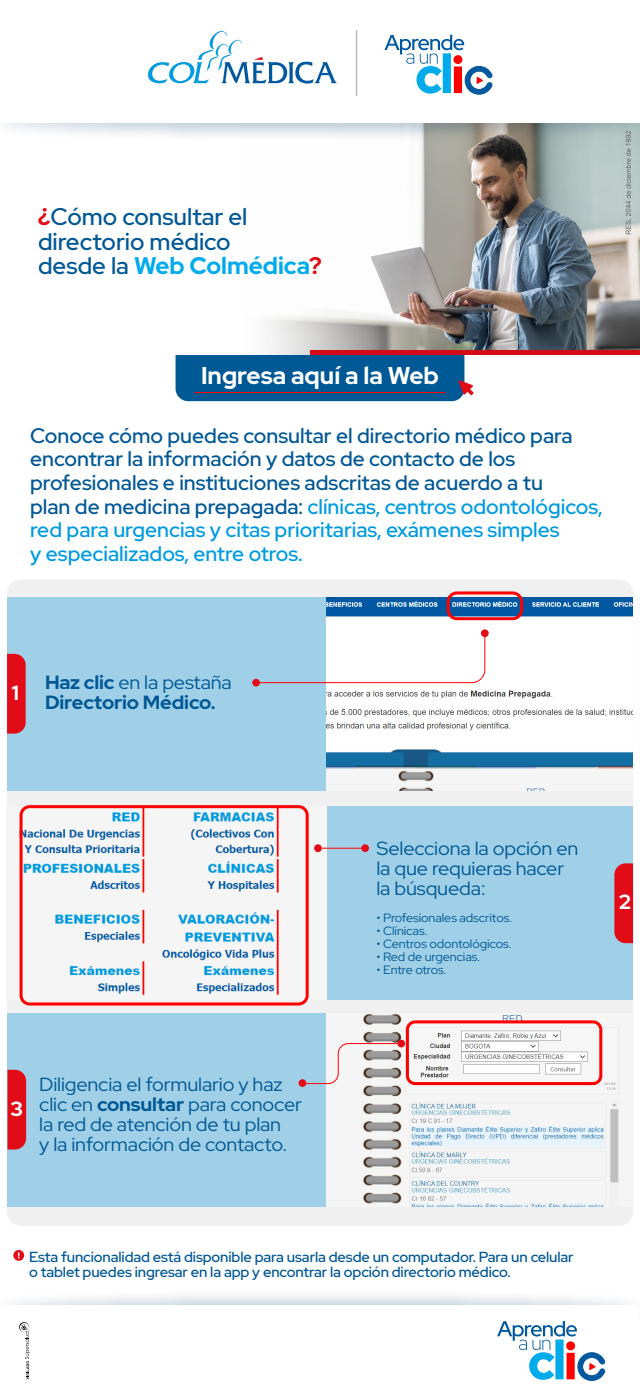
<style>
.page{position:relative;width:640px;height:1397px;background:#fff}
.page>*{position:absolute;margin:0;border:0;box-sizing:border-box;transform-origin:0 0}
.t1{font:700 24.2px "Red Hat Display";color:#fff}
.t2{font:500 24px/24.4px "Red Hat Display";color:#005895}
.t3{font:500 21px/23.7px "Red Hat Display";color:#005895}
.t4{font:700 20.4px "Red Hat Display";color:#fff}
.t5{font:19px/20.3px "Red Hat Display";letter-spacing:-.01em;color:#005895;scale:1.05 1}
.t6{font:700 19px/20px "Red Hat Display";letter-spacing:-.01em;color:#005895;scale:1.05 1}
.t7{font:500 14.5px/15.4px "Red Hat Display";letter-spacing:-.01em;color:#005895}
.t8{font:12px "Red Hat Display";letter-spacing:-.01em;color:#005895;scale:1.05 1}
.s1{font-weight:700;color:#e20c18}
.s2{font-weight:700;color:#00abec}
.s3{color:#009bdf}
.s4{font-weight:400}
.s5{font-weight:700}
</style>
<div class="page">
<div style="left:7px;top:579px;width:626px;height:646px;background:#f0f0f0;border-radius:14px"></div>
<img style="left:414px;top:162px;width:226px;height:188px">
<svg style="left:265px;top:248px;width:149px;height:105px"></svg>
<img style="left:5px;top:123px;width:635px;height:39px">
<div style="left:311px;top:350px;width:329px;height:5px;background:#d40b17"></div>
<svg style="left:19px;top:1322px;width:11px;height:57px"></svg>
<svg style="left:176px;top:353px;width:298px;height:48px;background:#135d95"></svg>
<svg style="left:148px;top:31px;width:189px;height:53px"></svg>
<svg style="left:384px;top:35px;width:109px;height:60px"></svg>
<hr style="left:356px;top:30px;width:1px;height:66px;background:#bdbdbd">
<svg style="left:497px;top:1320px;width:109px;height:60px"></svg>
<hr style="left:194px;top:392px;width:252px;height:1px;background:#f00">
<svg style="left:13px;top:1249px;width:11px;height:11px"></svg>
<svg style="left:18px;top:1252px;width:2px;height:6px"></svg>
<div style="left:7px;top:597px;width:343px;height:193px;background:#a0d0e7"></div>
<svg style="left:7px;top:653px;width:19px;height:80px;background:#dd1824"></svg>
<svg style="left:626px;top:131px;width:5px;height:103px"></svg>
<img style="left:326px;top:597px;width:306px;height:193px">
<div style="left:7px;top:1012px;width:343px;height:194px;background:#a0d0e7"></div>
<svg style="left:7px;top:1069px;width:19px;height:80px;background:#dd1825"></svg>
<img style="left:327px;top:1012px;width:292px;height:194px">
<div style="left:294px;top:806px;width:339px;height:193px;background:#a0d0e7"></div>
<svg style="left:614px;top:863px;width:19px;height:80px;background:#dd1724"></svg>
<img style="left:19px;top:806px;width:307px;height:193px">
<div style="left:447px;top:591px;width:76px;height:29px;border:3px solid #f00;border-radius:9px"></div>
<svg style="left:260px;top:634px;width:226px;height:49px"></svg>
<div style="left:252px;top:678px;width:8px;height:8px;background:#e20c18;border-radius:50%"></div>
<div style="left:481px;top:629px;width:8px;height:8px;background:#e20c18;border-radius:50%"></div>
<div style="left:20px;top:805px;width:289px;height:200px;border:3px solid #f00;border-radius:9px"></div>
<hr style="left:322px;top:847px;width:43px;height:1px;background:#f00">
<div style="left:314px;top:844px;width:8px;height:8px;background:#e20c18;border-radius:50%"></div>
<div style="left:361px;top:844px;width:8px;height:8px;background:#e20c18;border-radius:50%"></div>
<div style="left:397px;top:1039px;width:8px;height:8px;background:#e20c18;border-radius:50%"></div>
<div style="left:299px;top:1079px;width:7px;height:7px;background:#e20c18;border-radius:50%"></div>
<div style="left:406px;top:1020px;width:196px;height:64px;border:3px solid #f00;border-radius:8px"></div>
<svg style="left:301px;top:1042px;width:99px;height:42px"></svg>
<p class="t2" style="left:38px;top:204px;width:285px"><span class="s1">¿</span>Cómo consultar el directorio médico<br>desde la <span class="s2">Web Colmédica</span><span class="s1">?</span></p>
<p class="t1" style="left:201px;top:359px;width:239px">Ingresa aquí a la Web</p>
<p class="t3" style="left:30px;top:423px;width:574px">Conoce cómo puedes consultar el directorio médico para encontrar la información y datos de contacto de los profesionales e instituciones adscritas de acuerdo a tu<br>plan de medicina prepagada: <span class="s3">clínicas, centros odontológicos, red para urgencias y citas prioritarias, exámenes simples<br>y especializados, entre otros.</span></p>
<p class="t4" style="left:12px;top:679px;width:9px">1</p>
<p class="t6" style="left:45px;top:672px;width:179px">Haz clic <span class="s4">en la pestaña<br></span>Directorio Médico.</p>
<p class="t4" style="left:10px;top:1095px;width:14px">3</p>
<p class="t5" style="left:39px;top:1073px;width:252px">Diligencia el formulario y haz clic en <span class="s5">consultar</span> para conocer la red de atención de tu plan<br>y la información de contacto.</p>
<p class="t5" style="left:376px;top:837px;width:194px">Selecciona la opción en la que requieras hacer la búsqueda:</p>
<p class="t8" style="left:376px;top:910px;width:131px">• Profesionales adscritos.</p>
<p class="t8" style="left:376px;top:923px;width:50px">• Clínicas.</p>
<p class="t8" style="left:376px;top:935px;width:130px">• Centros odontológicos.</p>
<p class="t8" style="left:376px;top:948px;width:100px">• Red de urgencias.</p>
<p class="t8" style="left:376px;top:961px;width:68px">• Entre otros.</p>
<p class="t7" style="left:29px;top:1248px;width:546px">Esta funcionalidad está disponible para usarla desde un computador. Para un celular o tablet puedes ingresar en la app y encontrar la opción directorio médico.</p>
<p class="t4" style="left:619px;top:888px;width:13px">2</p>
</div>
